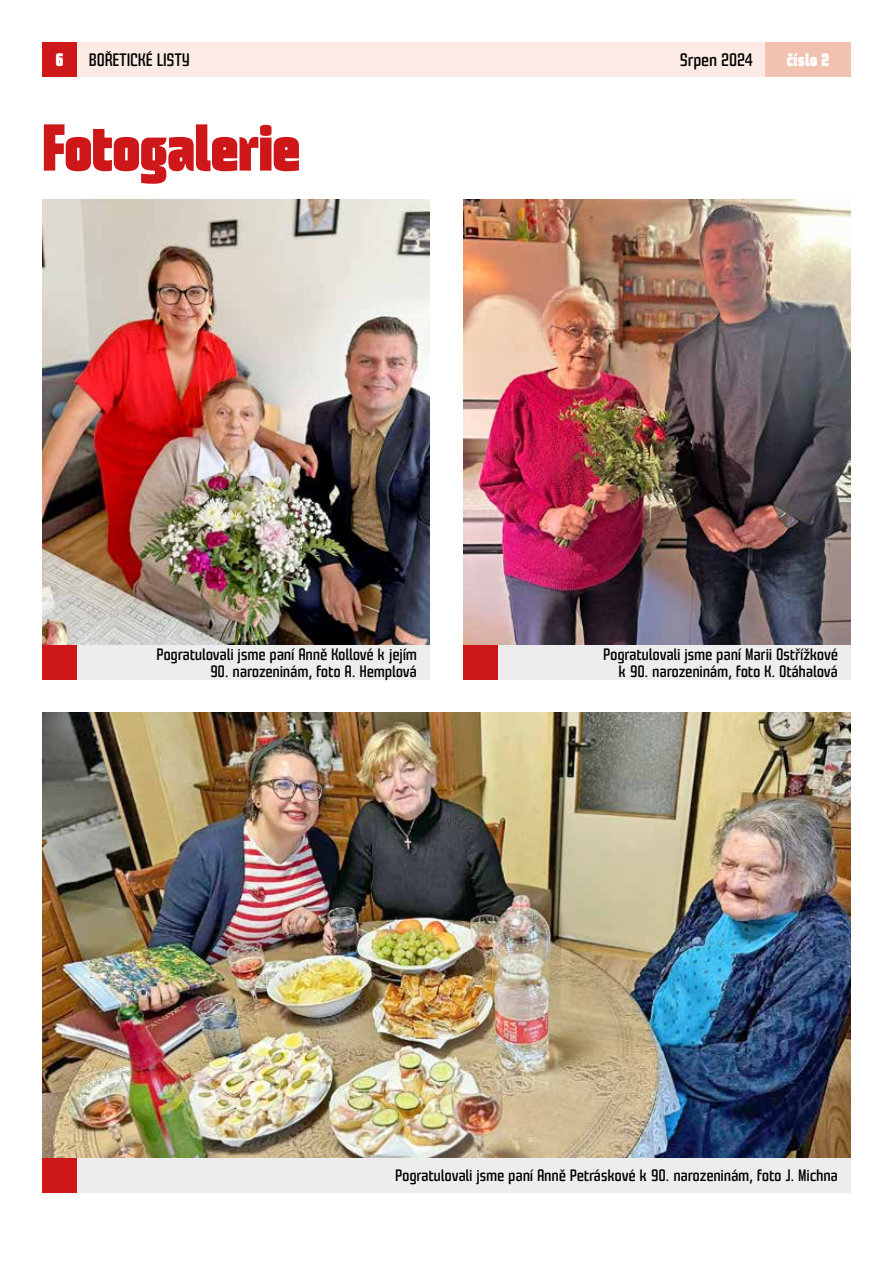
<style>
.page{position:relative;width:893px;height:1263px;background:#fff}
.page>*{position:absolute;margin:0;border:0;box-sizing:border-box;transform-origin:0 0}
.t1{font:700 66px "Fenix 23";letter-spacing:-.005em;color:#cd1719}
.t2{font:18px "Fenix 23";letter-spacing:.025em;color:#000}
.t3{font:700 18px "Fenix 23";letter-spacing:.025em;color:#fff}
.t4{font:16.5px/16.5px "Fenix 23";letter-spacing:.025em;color:#000;text-align:right}
</style>
<div class="page">
<div style="left:765px;top:43px;width:85px;height:34px;background:#f1c2af"></div>
<div style="left:77px;top:43px;width:688px;height:34px;background:#fbebe4"></div>
<div style="left:43px;top:43px;width:34px;height:34px;background:#cd1719"></div>
<img style="left:43px;top:712px;width:807px;height:446px">
<div style="left:77px;top:1158px;width:773px;height:34px;background:#ededed"></div>
<div style="left:43px;top:1158px;width:34px;height:34px;background:#cd1719"></div>
<img style="left:43px;top:199px;width:386px;height:447px">
<div style="left:77px;top:646px;width:352px;height:34px;background:#ededed"></div>
<div style="left:43px;top:646px;width:34px;height:34px;background:#cd1719"></div>
<img style="left:463px;top:199px;width:387px;height:447px">
<div style="left:497px;top:646px;width:353px;height:34px;background:#ededed"></div>
<div style="left:463px;top:646px;width:34px;height:34px;background:#cd1719"></div>
<p class="t3" style="left:56px;top:50px;width:9px">6</p>
<p class="t2" style="left:89px;top:51px;width:102px">BOŘETICKÉ LISTY</p>
<p class="t2" style="left:680px;top:51px;width:74px">Srpen 2024</p>
<p class="t3" style="left:787px;top:50px;width:44px">číslo 2</p>
<h1 class="t1" style="left:43px;top:114px;width:259px">Fotogalerie</h1>
<p class="t4" style="left:157px;top:647px;width:261px">Pogratulovali jsme paní Anně Kollové k jejím</p>
<p class="t4" style="left:211px;top:663px;width:208px">90. narozeninám, foto A. Hemplová</p>
<p class="t4" style="left:603px;top:647px;width:236px">Pogratulovali jsme paní Marii Ostřížkové k 90. narozeninám, foto K. Otáhalová</p>
<p class="t4" style="left:395px;top:1168px;width:444px">Pogratulovali jsme paní Anně Petráskové k 90. narozeninám, foto J. Michna</p>
</div>
